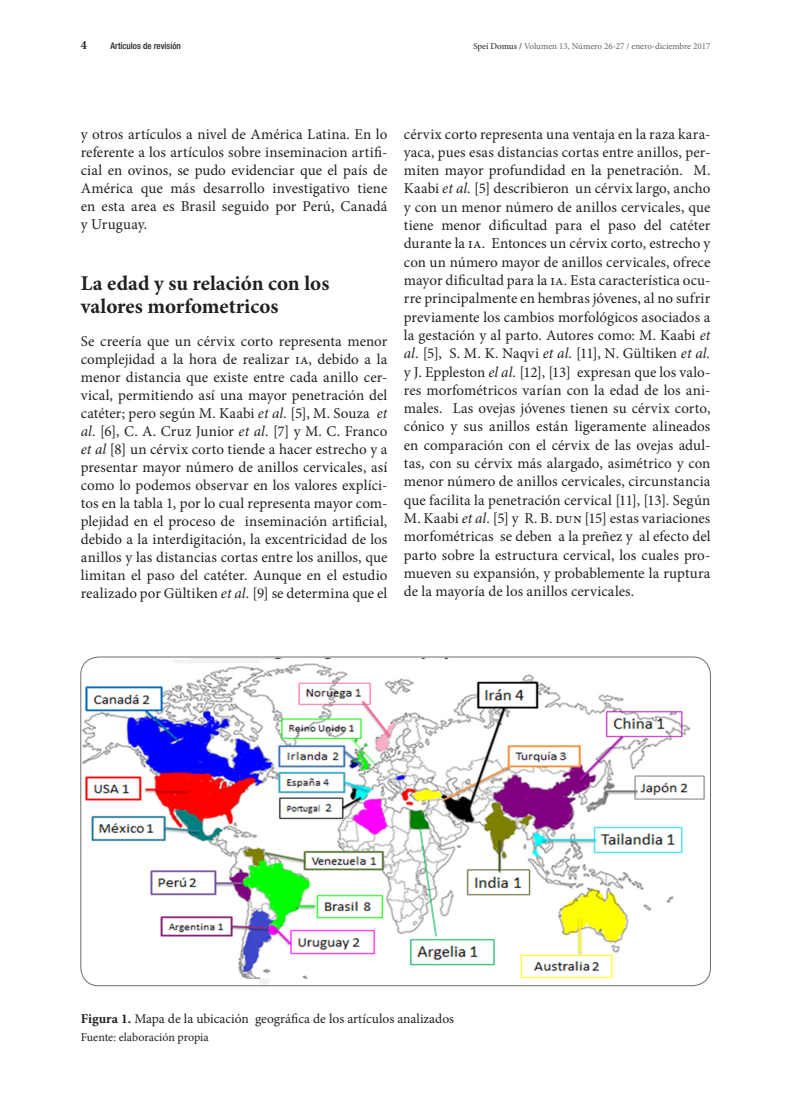
<style>
.page{position:relative;width:808px;height:1106px;background:#fff}
.page>*{position:absolute;margin:0;border:0;box-sizing:border-box;transform-origin:0 0}
.t1{font:700 21px/22.5px "Minion Pro";color:#231f20}
.t2{font:15px/18.3px "Minion Pro";letter-spacing:.005em;color:#231f20;text-align:justify}
.t3{font:13.5px "Minion Pro";color:#231f20}
.t4{font:700 12.75px "Minion Pro";color:#231f20;scale:.94 1}
.t5{font:12px "Minion Pro";letter-spacing:-.005em;color:#231f20}
.t6{font:9px "Minion Pro";color:#636366}
.t7{font:500 condensed 9px "Helvetica Neue LT Std";color:#231f20}
.s1{color:#231f20}
.s2{font-style:italic}
.s3{font-weight:700}
</style>
<div class="page">
<img style="left:81px;top:658px;width:629px;height:327px">
<p class="t4" style="left:81px;top:36px;width:8px">4</p>
<p class="t7" style="left:111px;top:41px;width:72px">Artículos de revisión</p>
<p class="t6" style="left:473px;top:40px;width:239px"><span class="s1">Spei Domus /</span> Volumen 13, Número 26-27 / enero-diciembre 2017</p>
<p class="t2" style="left:81px;top:125px;width:308px">y otros artículos a nivel de América Latina. En lo referente a los artículos sobre inseminacion artifi&shy;cial en ovinos, se pudo evidenciar que el país de América que más desarrollo investigativo tiene en esta area es Brasil seguido por Perú, Canadá y Uruguay.</p>
<h1 class="t1" style="left:81px;top:272px;width:250px">La edad y su relación con los valores morfometricos</h1>
<p class="t2" style="left:81px;top:332px;width:308px">Se creería que un cérvix corto representa menor complejidad a la hora de realizar IA, debido a la menor distancia que existe entre cada anillo cer&shy;vical, permitiendo así una mayor penetración del catéter; pero según M. Kaabi <span class="s2">et al.</span> [5], M. Souza <span class="s2">et al</span>. [6], C. A. Cruz Junior <span class="s2">et al</span>. [7] y M. C. Franco <span class="s2">et al</span> [8] un cérvix corto tiende a hacer estrecho y a presentar mayor número de anillos cervicales, así como lo podemos observar en los valores explíci&shy;tos en la tabla 1, por lo cual representa mayor com&shy;plejidad en el proceso de inseminación artificial, debido a la interdigitación, la excentricidad de los anillos y las distancias cortas entre los anillos, que limitan el paso del catéter. Aunque en el estudio realizado por Gültiken <span class="s2">et al.</span> [9] se determina que el</p>
<p class="t2" style="left:404px;top:125px;width:308px">cérvix corto representa una ventaja en la raza kara&shy;yaca, pues esas distancias cortas entre anillos, per&shy;miten mayor profundidad en la penetración. M.<br>Kaabi <span class="s2">et al.</span> [5] describieron un cérvix largo, ancho y con un menor número de anillos cervicales, que tiene menor dificultad para el paso del catéter durante la IA. Entonces un cérvix corto, estrecho y con un número mayor de anillos cervicales, ofrece mayor dificultad para la IA. Esta característica ocu&shy;rre principalmente en hembras jóvenes, al no sufrir previamente los cambios morfológicos asociados a la gestación y al parto. Autores como: M. Kaabi <span class="s2">et al.</span> [5], S. M. K. Naqvi <span class="s2">et al.</span> [11], N. Gültiken <span class="s2">et al. </span>y J. Eppleston <span class="s2">el al.</span> [12], [13] expresan que los valo&shy;res morfométricos varían con la edad de los ani&shy;males. Las ovejas jóvenes tienen su cérvix corto, cónico y sus anillos están ligeramente alineados en comparación con el cérvix de las ovejas adul&shy;tas, con su cérvix más alargado, asimétrico y con menor número de anillos cervicales, circunstancia que facilita la penetración cervical [11], [13]. Según M. Kaabi <span class="s2">et al.</span> [5] y R. B. DUN [15] estas variaciones morfométricas se deben a la preñez y al efecto del parto sobre la estructura cervical, los cuales pro&shy;mueven su expansión, y probablemente la ruptura de la mayoría de los anillos cervicales.</p>
<p class="t3" style="left:81px;top:1009px;width:375px"><span class="s3">Figura 1.</span> Mapa de la ubicación geográfica de los artículos analizados</p>
<p class="t5" style="left:81px;top:1029px;width:129px">Fuente: elaboración propia</p>
</div>
